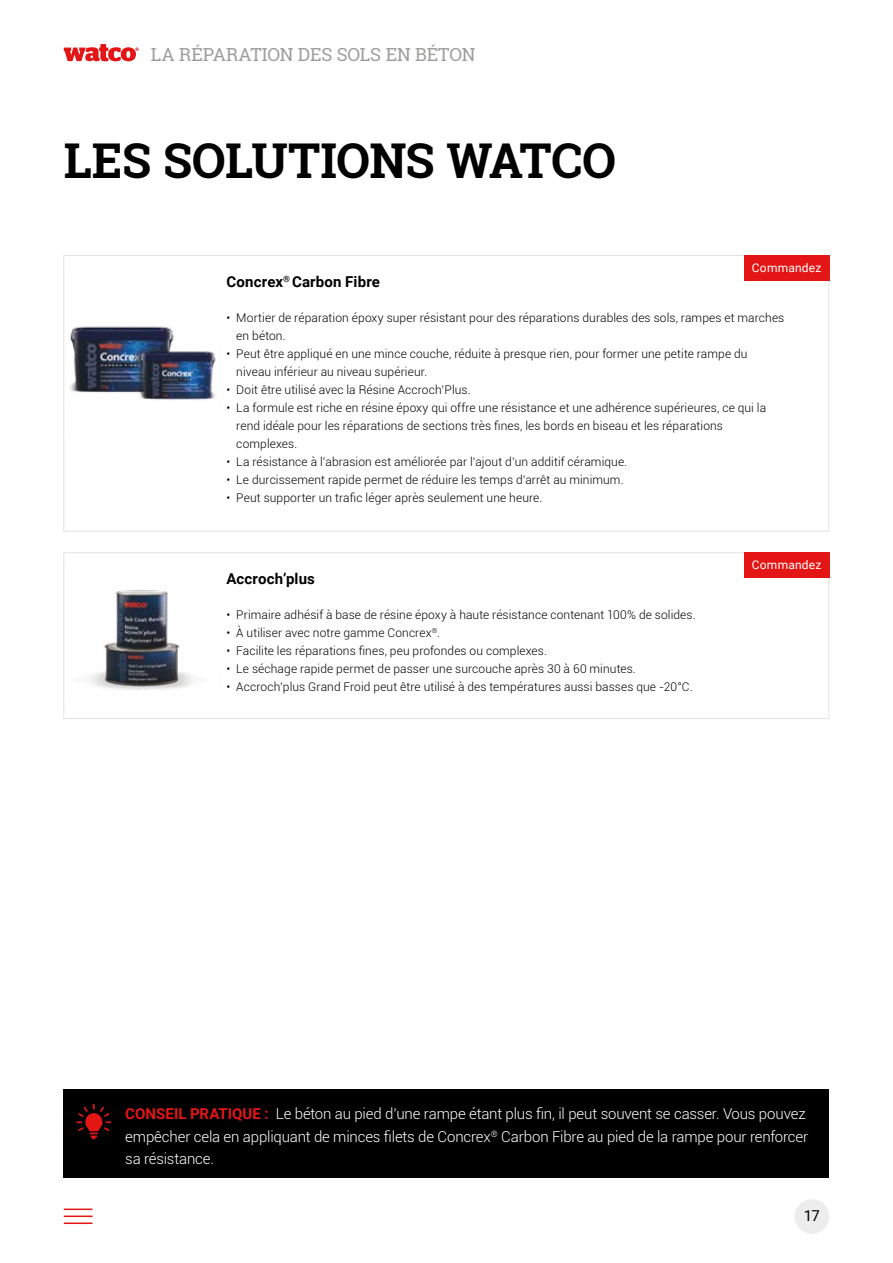
<style>
.page{position:relative;width:893px;height:1263px;background:#fff}
.page>*{position:absolute;margin:0;border:0;box-sizing:border-box;transform-origin:0 0}
.t1{font:700 48px "Roboto Slab";letter-spacing:-.01em;color:#000}
.t2{font:18px "Roboto Slab";letter-spacing:-.01em;color:#9d9d9c}
.t3{font:300 15px/22.5px "Roboto";letter-spacing:-.01em;color:#fff}
.t4{font:700 15px "Roboto";letter-spacing:.01em;color:#000}
.t5{font:15px "Roboto";color:#000}
.t6{font:300 12px/18px "Roboto";letter-spacing:.01em;color:#000}
.t7{font:12px "Roboto";letter-spacing:.015em;color:#fff}
.s1{font-weight:700;color:#e41515}
</style>
<div class="page">
<svg style="left:64px;top:44px;width:75px;height:17px"></svg>
<div style="left:63px;top:1090px;width:766px;height:88px;background:#000"></div>
<svg style="left:77px;top:1104px;width:34px;height:35px"></svg>
<hr style="left:64px;top:1222px;width:28px;height:2px;background:#e41515">
<hr style="left:64px;top:1215px;width:28px;height:2px;background:#e41515">
<hr style="left:64px;top:1208px;width:28px;height:2px;background:#e41515">
<div style="left:794px;top:1199px;width:35px;height:35px;background:#ededed;border-radius:50%"></div>
<img style="left:70px;top:326px;width:146px;height:74px">
<div style="left:744px;top:255px;width:85px;height:26px;background:#e41515"></div>
<div style="left:63px;top:552px;width:766px;height:167px;border:1px solid #e3e3e3"></div>
<img style="left:90px;top:590px;width:103px;height:100px">
<div style="left:744px;top:552px;width:85px;height:26px;background:#e41515"></div>
<h2 class="t2" style="left:151px;top:43px;width:326px">LA RÉPARATION DES SOLS EN BÉTON</h2>
<h1 class="t1" style="left:64px;top:128px;width:554px">LES SOLUTIONS WATCO</h1>
<p class="t7" style="left:752px;top:259px;width:71px">Commandez</p>
<p class="t4" style="left:227px;top:271px;width:155px">Concrex<sup>®</sup> Carbon Fibre</p>
<p class="t6" style="left:236px;top:308px;width:550px;text-indent:-10px">• Mortier de réparation époxy super résistant pour des réparations durables des sols, rampes et marches en béton.</p>
<p class="t6" style="left:236px;top:344px;width:513px;text-indent:-10px">• Peut être appliqué en une mince couche, réduite à presque rien, pour former une petite rampe du niveau inférieur au niveau supérieur.</p>
<p class="t6" style="left:227px;top:380px;width:246px">• Doit être utilisé avec la Résine Accroch’Plus.</p>
<p class="t6" style="left:236px;top:398px;width:531px;text-indent:-10px">• La formule est riche en résine époxy qui offre une résistance et une adhérence supérieures, ce qui la rend idéale pour les réparations de sections très fines, les bords en biseau et les réparations complexes.</p>
<p class="t6" style="left:227px;top:452px;width:402px">• La résistance à l’abrasion est améliorée par l’ajout d’un additif céramique.</p>
<p class="t6" style="left:227px;top:470px;width:399px">• Le durcissement rapide permet de réduire les temps d’arrêt au minimum.</p>
<p class="t6" style="left:227px;top:488px;width:317px">• Peut supporter un trafic léger après seulement une heure.</p>
<p class="t4" style="left:227px;top:568px;width:90px">Accroch’plus</p>
<p class="t6" style="left:227px;top:605px;width:471px">• Primaire adhésif à base de résine époxy à haute résistance contenant 100% de solides.</p>
<p class="t6" style="left:227px;top:623px;width:215px">• À utiliser avec notre gamme Concrex<sup>®</sup>.</p>
<p class="t6" style="left:227px;top:641px;width:322px">• Facilite les réparations fines, peu profondes ou complexes.</p>
<p class="t6" style="left:227px;top:659px;width:411px">• Le séchage rapide permet de passer une surcouche après 30 à 60 minutes.</p>
<p class="t6" style="left:227px;top:677px;width:467px">• Accroch’plus Grand Froid peut être utilisé à des températures aussi basses que -20°C.</p>
<p class="t7" style="left:752px;top:556px;width:71px">Commandez</p>
<p class="t3" style="left:125px;top:1102px;width:685px"><span class="s1">CONSEIL PRATIQUE :</span> Le béton au pied d’une rampe étant plus fin, il peut souvent se casser. Vous pouvez empêcher cela en appliquant de minces filets de Concrex<sup>®</sup> Carbon Fibre au pied de la rampe pour renforcer sa résistance.</p>
<p class="t5" style="left:804px;top:1205px;width:18px">17</p>
</div>
